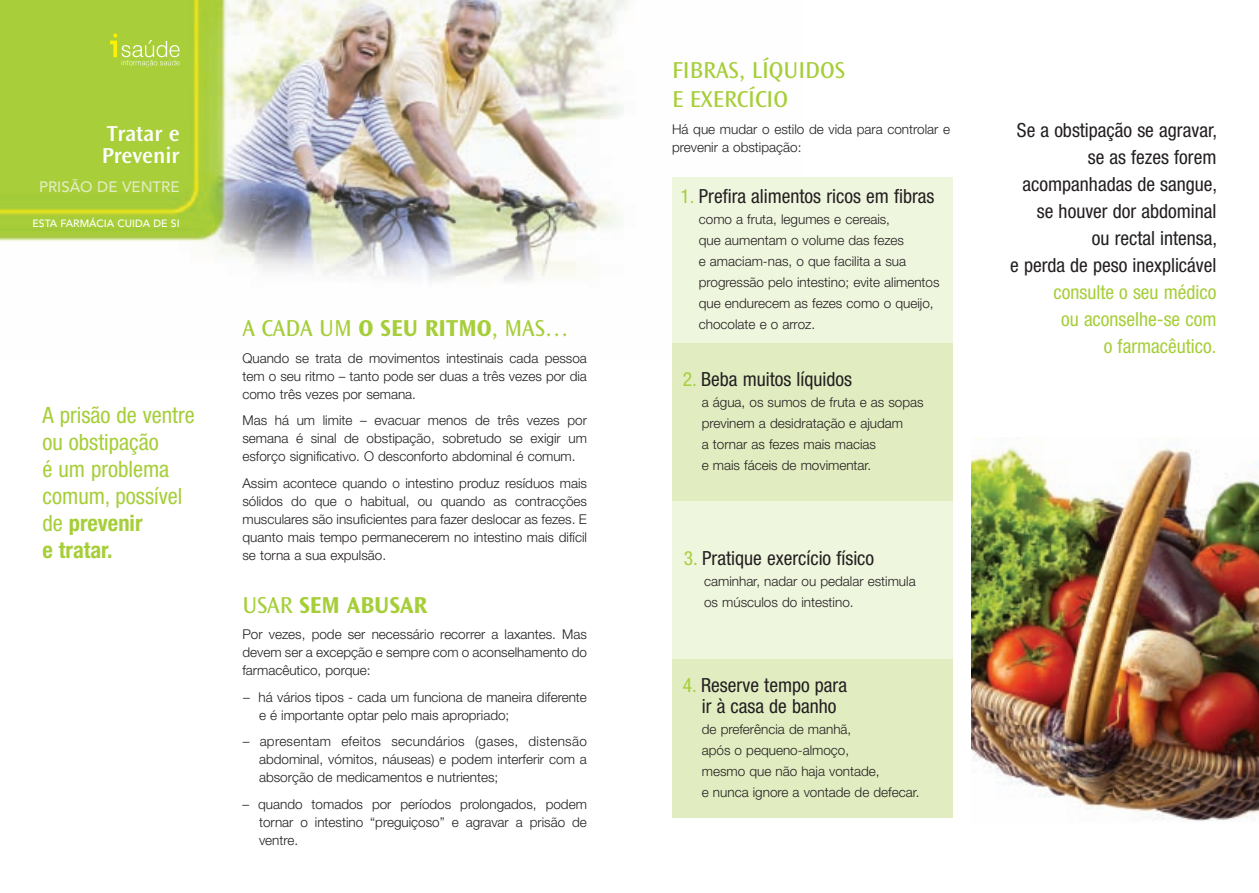
<style>
.page{position:relative;width:1259px;height:893px;background:#fff}
.page>*{position:absolute;margin:0;border:0;box-sizing:border-box;transform-origin:0 0}
.t1{font:24px/28.8px "Ocean Sans";color:#a6ce39}
.t2{font:700 24px "Ocean Sans";color:#a6ce39}
.t3{font:condensed 22.5px/27px "Helvetica Neue";color:#a6ce39}
.t4{font:600 22.5px/22.5px "Ocean Sans";color:#fff}
.t5{font:condensed 19.5px/27px "Helvetica Neue";color:#231f20;text-align:right}
.t6{font:condensed 19.5px/27px "Helvetica Neue";color:#a6ce39;text-align:right}
.t7{font:500 15px "Avenir";color:#e1edc1}
.t8{font:300 13.5px/18px "Helvetica Neue";color:#231f20;text-align:justify}
.t9{font:500 10.5px "Avenir";color:#fff}
.s1{font-weight:700}
.s2{font-weight:400}
.s3{color:#a6ce39}
</style>
<div class="page">
<img style="left:0;top:0;width:628px;height:283px">
<svg style="left:110px;top:34px;width:70px;height:33px;background:#b6d550"></svg>
<img style="left:971px;top:438px;width:288px;height:383px">
<div style="left:672px;top:177px;width:280px;height:166px;background:#eff6de"></div>
<div style="left:672px;top:343px;width:280px;height:158px;background:#e1edc1"></div>
<div style="left:672px;top:501px;width:280px;height:159px;background:#eff6de"></div>
<div style="left:672px;top:660px;width:280px;height:158px;background:#e1edc1"></div>
<h2 class="t4" style="left:102px;top:124px;width:79px">Tratar e<br>Prevenir</h2>
<p class="t7" style="left:39px;top:180px;width:142px">PRISÃO DE VENTRE</p>
<p class="t9" style="left:33px;top:219px;width:149px">ESTA FARMÁCIA CUIDA DE SI</p>
<h2 class="t3" style="left:43px;top:403px;width:154px">A prisão de ventre ou obstipação<br>é um problema comum, possível de <span class="s1">prevenir<br>e tratar.</span></h2>
<h1 class="t1" style="left:242px;top:318px;width:328px">A CADA UM <span class="s1">O SEU RITMO</span>, MAS…</h1>
<p class="t8" style="left:242px;top:350px;width:346px">Quando se trata de movimentos intestinais cada pessoa tem o seu ritmo – tanto pode ser duas a três vezes por dia como três vezes por semana.</p>
<p class="t8" style="left:242px;top:413px;width:346px">Mas há um limite – evacuar menos de três vezes por semana é sinal de obstipação, sobretudo se exigir um esforço significativo. O desconforto abdominal é comum.</p>
<p class="t8" style="left:242px;top:475px;width:346px">Assim acontece quando o intestino produz resíduos mais sólidos do que o habitual, ou quando as contracções musculares são insuficientes para fazer deslocar as fezes. E quanto mais tempo permanecerem no intestino mais difícil se torna a sua expulsão.</p>
<h1 class="t2" style="left:242px;top:595px;width:187px"><span class="s2">USAR</span> SEM ABUSAR</h1>
<p class="t8" style="left:242px;top:627px;width:346px">Por vezes, pode ser necessário recorrer a laxantes. Mas devem ser a excepção e sempre com o aconselhamento do farmacêutico, porque:</p>
<p class="t8" style="left:259px;top:689px;width:329px;text-indent:-16px">– há vários tipos - cada um funciona de maneira diferente e é importante optar pelo mais apropriado;</p>
<p class="t8" style="left:259px;top:734px;width:329px;text-indent:-16px">– apresentam efeitos secundários (gases, distensão abdominal, vómitos, náuseas) e podem interferir com a absorção de medicamentos e nutrientes;</p>
<p class="t8" style="left:259px;top:796px;width:329px;text-indent:-17px">– quando tomados por períodos prolongados, podem tornar o intestino “preguiçoso” e agravar a prisão de ventre.</p>
<h1 class="t1" style="left:672px;top:60px;width:174px">FIBRAS, LÍQUIDOS<br>E EXERCÍCIO</h1>
<p class="t8" style="left:672px;top:121px;width:280px">Há que mudar o estilo de vida para controlar e prevenir a obstipação:</p>
<h3 class="t5" style="left:680px;top:184px;width:255px"><span class="s3">1.</span> Prefira alimentos ricos em fibras</h3>
<p class="t8" style="left:699px;top:209px;width:242px;line-height:21px;text-align:left">como a fruta, legumes e cereais,<br>que aumentam o volume das fezes<br>e amaciam-nas, o que facilita a sua progressão pelo intestino; evite alimentos que endurecem as fezes como o queijo, chocolate e o arroz.</p>
<h3 class="t5" style="left:683px;top:367px;width:171px"><span class="s3">2.</span> Beba muitos líquidos</h3>
<p class="t8" style="left:702px;top:393px;width:223px;line-height:21px;text-align:left">a água, os sumos de fruta e as sopas previnem a desidratação e ajudam<br>a tornar as fezes mais macias<br>e mais fáceis de movimentar.</p>
<h3 class="t5" style="left:684px;top:546px;width:192px"><span class="s3">3.</span> Pratique exercício físico</h3>
<p class="t8" style="left:704px;top:572px;width:213px;line-height:21px">caminhar, nadar ou pedalar estimula os músculos do intestino.</p>
<h3 class="t5" style="left:682px;top:676px;width:166px;line-height:21px;text-align:center"><span class="s3">4.</span> Reserve tempo para ir à casa de banho</h3>
<p class="t8" style="left:702px;top:720px;width:219px;line-height:21px;text-align:left">de preferência de manhã,<br>após o pequeno-almoço,<br>mesmo que não haja vontade,<br>e nunca ignore a vontade de defecar.</p>
<h3 class="t5" style="left:1010px;top:118px;width:208px">Se a obstipação se agravar, se as fezes forem acompanhadas de sangue, se houver dor abdominal<br>ou rectal intensa,<br>e perda de peso inexplicável</h3>
<h3 class="t6" style="left:1053px;top:280px;width:164px">consulte o seu médico ou aconselhe-se com o farmacêutico.</h3>
</div>
